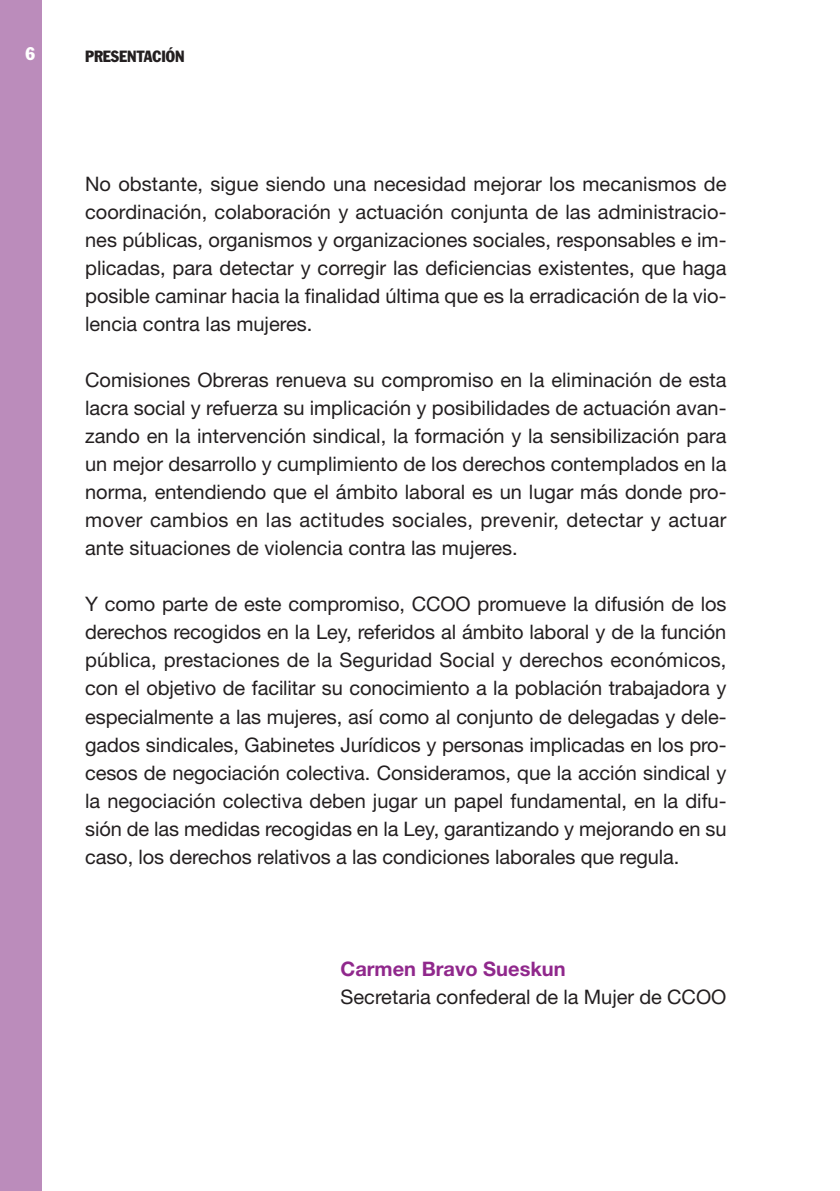
<style>
.page{position:relative;width:840px;height:1191px;background:#fff}
.page>*{position:absolute;margin:0;border:0;box-sizing:border-box;transform-origin:0 0}
.t1{font:20px/28px "Helvetica Neue";color:#231f20;text-align:justify}
.t2{font:700 20px "Helvetica Neue";color:#90288c}
.t3{font:condensed 18px "Franklin Gothic";color:#fff}
.t4{font:condensed 16px "Franklin Gothic";color:#231f20}
</style>
<div class="page">
<div style="left:0;top:1px;width:41px;height:1190px;background:#bb8cbb"></div>
<p class="t3" style="left:25px;top:47px;width:11px">6</p>
<p class="t4" style="left:85px;top:50px;width:101px">PRESENTACIÓN</p>
<p class="t1" style="left:85px;top:172px;width:642px">No obstante, sigue siendo una necesidad mejorar los mecanismos de coordinación, colaboración y actuación conjunta de las administracio&shy;nes públicas, organismos y organizaciones sociales, responsables e im&shy;plicadas, para detectar y corregir las deficiencias existentes, que haga posible caminar hacia la finalidad última que es la erradicación de la vio&shy;lencia contra las mujeres.</p>
<p class="t1" style="left:85px;top:368px;width:642px">Comisiones Obreras renueva su compromiso en la eliminación de esta lacra social y refuerza su implicación y posibilidades de actuación avan&shy;zando en la intervención sindical, la formación y la sensibilización para un mejor desarrollo y cumplimiento de los derechos contemplados en la norma, entendiendo que el ámbito laboral es un lugar más donde pro&shy;mover cambios en las actitudes sociales, prevenir, detectar y actuar ante situaciones de violencia contra las mujeres.</p>
<p class="t1" style="left:85px;top:592px;width:642px">Y como parte de este compromiso, CCOO promueve la difusión de los derechos recogidos en la Ley, referidos al ámbito laboral y de la función pública, prestaciones de la Seguridad Social y derechos económicos, con el objetivo de facilitar su conocimiento a la población trabajadora y especialmente a las mujeres, así como al conjunto de delegadas y dele&shy;gados sindicales, Gabinetes Jurídicos y personas implicadas en los pro&shy;cesos de negociación colectiva. Consideramos, que la acción sindical y la negociación colectiva deben jugar un papel fundamental, en la difu&shy;sión de las medidas recogidas en la Ley, garantizando y mejorando en su caso, los derechos relativos a las condiciones laborales que regula.</p>
<p class="t2" style="left:340px;top:961px;width:226px">Carmen Bravo Sueskun</p>
<p class="t1" style="left:340px;top:984px;width:387px">Secretaria confederal de la Mujer de CCOO</p>
</div>
